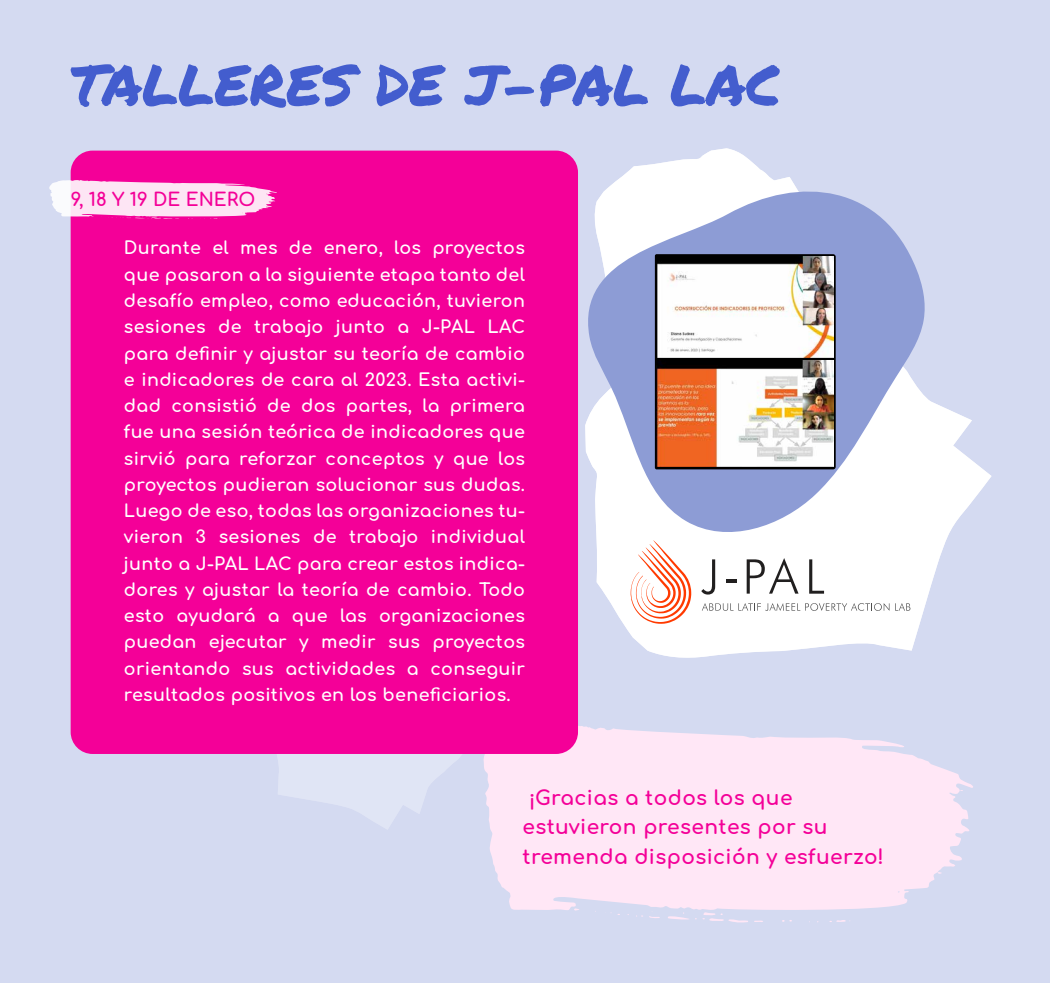
<style>
.page{position:relative;width:1050px;height:983px;background:#d4daf1}
.page>*{position:absolute;margin:0;border:0;box-sizing:border-box;transform-origin:0 0}
.t1{font:56.88px "Permanent Marker";color:#435dce}
.t2{font:20.12px/29.8px "Comfortaa";letter-spacing:.02em;color:#f40098}
.t3{font:18.38px "Comfortaa";color:#f40098}
.t4{font:17.5px/26.2px "Comfortaa";letter-spacing:.02em;color:#fff;text-align:justify}
</style>
<div class="page">
<svg style="left:625px;top:148px;width:141px;height:26px;fill:#fff"></svg>
<svg style="left:277px;top:754px;width:185px;height:75px;fill:#e0e5f5"></svg>
<svg style="left:596px;top:398px;width:396px;height:260px;fill:#fff"></svg>
<svg style="left:483px;top:726px;width:490px;height:184px;background:#f9e5f5"></svg>
<svg style="left:573px;top:908px;width:9px;height:3px"></svg>
<svg style="left:938px;top:871px;width:4px;height:3px"></svg>
<svg style="left:668px;top:912px;width:95px;height:11px"></svg>
<svg style="left:636px;top:915px;width:24px;height:3px"></svg>
<svg style="left:829px;top:920px;width:21px;height:2px"></svg>
<div style="left:71px;top:151px;width:507px;height:603px;background:#f40098;border-radius:22px"></div>
<svg style="left:585px;top:174px;width:342px;height:371px;background:#c3cbe9"></svg>
<svg style="left:655px;top:254px;width:181px;height:215px;background:#0f1013"></svg>
<img style="left:656px;top:360px;width:178px;height:107px">
<img style="left:658px;top:257px;width:176px;height:101px">
<svg style="left:49px;top:180px;width:228px;height:40px"></svg>
<svg style="left:631px;top:540px;width:60px;height:84px;background:#ffd5ca"></svg>
<svg style="left:702px;top:603px;width:187px;height:8px"></svg>
<svg style="left:895px;top:603px;width:15px;height:8px"></svg>
<svg style="left:701px;top:559px;width:14px;height:35px"></svg>
<svg style="left:726px;top:579px;width:10px;height:3px"></svg>
<svg style="left:747px;top:558px;width:52px;height:35px;background:#cbcaca"></svg>
<svg style="left:809px;top:559px;width:15px;height:35px"></svg>
<h1 class="t1" style="left:71px;top:43px;width:712px">TALLERES DE J-PAL LAC</h1>
<p class="t3" style="left:71px;top:183px;width:186px">9, 18 Y 19 DE ENERO</p>
<p class="t4" style="left:124px;top:233px;width:403px">Durante el mes de enero, los proyectos que pasaron a la siguiente etapa tanto del desafío empleo, como educación, tuvieron sesiones de trabajo junto a J-PAL LAC para definir y ajustar su teoría de cambio e indicadores de cara al 2023. Esta activi&shy;dad consistió de dos partes, la primera fue una sesión teórica de indicadores que sirvió para reforzar conceptos y que los proyectos pudieran solucionar sus dudas.<br>Luego de eso, todas las organizaciones tu&shy;vieron 3 sesiones de trabajo individual junto a J-PAL LAC para crear estos indica&shy;dores y ajustar la teoría de cambio. Todo esto ayudará a que las organizaciones puedan ejecutar y medir sus proyectos orientando sus actividades a conseguir resultados positivos en los beneficiarios.</p>
<p class="t2" style="left:523px;top:780px;width:363px;text-indent:6px">¡Gracias a todos los que estuvieron presentes por su tremenda disposición y esfuerzo!</p>
</div>
